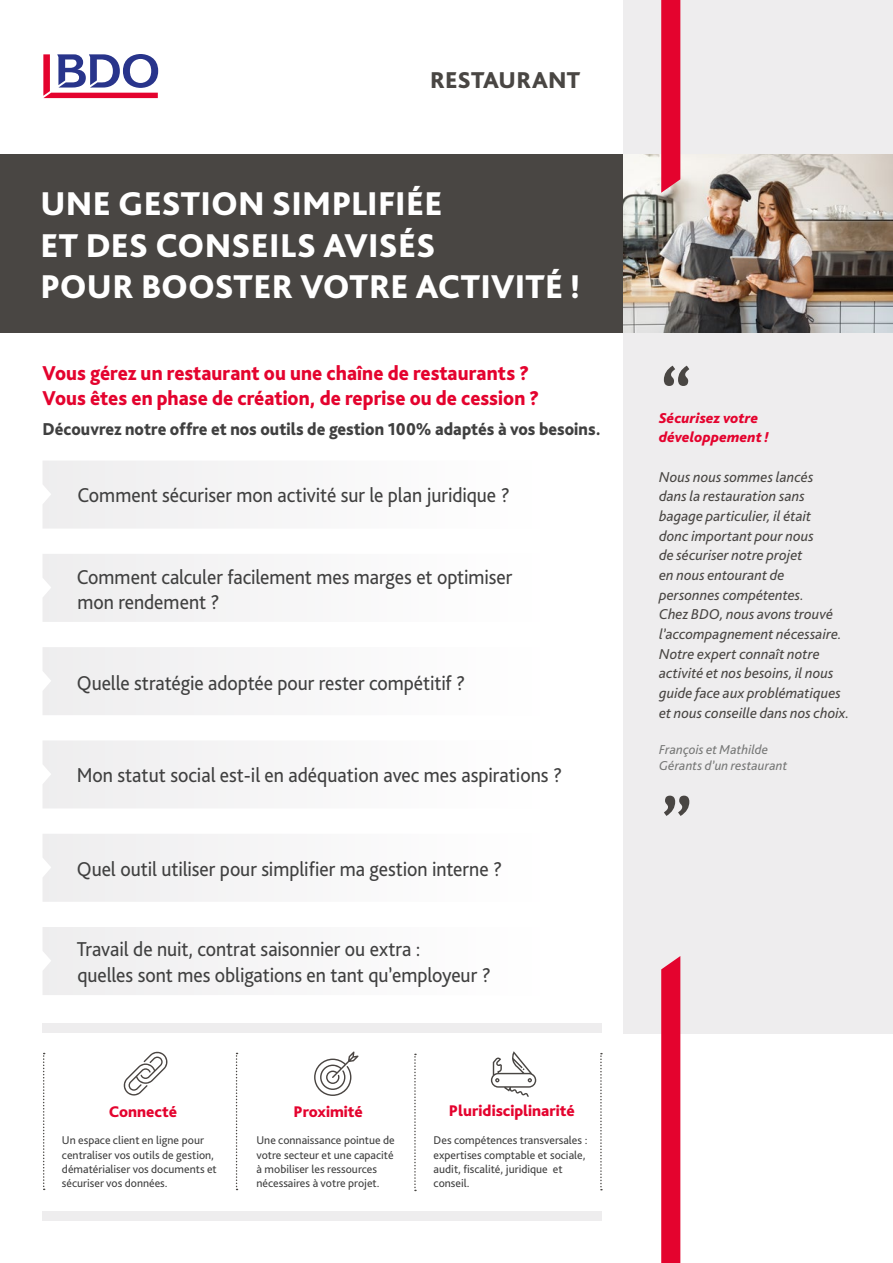
<style>
.page{position:relative;width:893px;height:1263px;background:#fff}
.page>*{position:absolute;margin:0;border:0;box-sizing:border-box;transform-origin:0 0}
.Body_copy{font:800 34.5px "Bliss Pro";letter-spacing:.005em;color:#fff}
.Main_heading{font:800 24px "Bliss Pro";color:#494643}
.Body_copy-2{font:21px "Bliss Pro";letter-spacing:-.005em;color:#404040;scale:.94 1}
.Body_copy-3{font:800 21px "Bliss Pro";color:#e4032e;scale:.94 1}
.Body_copy-4{font:800 18px "Bliss Pro";color:#404040;scale:.94 1}
.t1{font:800 16.2px "Bliss Pro";color:#e4032e}
.t2{font:italic 15px/19.6px "Bliss Pro";letter-spacing:.005em;color:#494643}
.t3{font:italic 800 15px/19.6px "Bliss Pro";letter-spacing:.005em;color:#e4032e}
.t4{font:italic 13.5px "Bliss Pro";letter-spacing:.01em;color:#777877}
.t5{font:11.7px/14.1px "Bliss Pro";color:#404040}
</style>
<div class="page">
<div style="left:0;top:154px;width:636px;height:179px;background:#494643"></div>
<div style="left:43px;top:1023px;width:559px;height:10px;background:#eeedee"></div>
<div style="left:43px;top:1211px;width:559px;height:9px;background:#eeedee"></div>
<div style="left:624px;top:0;width:269px;height:1033px;background:#eeedee"></div>
<img style="left:624px;top:154px;width:269px;height:179px">
<svg style="left:43px;top:54px;width:115px;height:44px"></svg>
<div style="left:43px;top:554px;width:207px;height:68px;background:#f2f1f2"></div>
<div style="left:43px;top:461px;width:207px;height:68px;background:#f2f1f2"></div>
<div style="left:43px;top:647px;width:207px;height:68px;background:#f2f1f2"></div>
<div style="left:43px;top:741px;width:207px;height:67px;background:#f2f1f2"></div>
<div style="left:43px;top:834px;width:207px;height:68px;background:#f2f1f2"></div>
<div style="left:43px;top:927px;width:207px;height:68px;background:#f2f1f2"></div>
<svg style="left:236px;top:1053px;width:2px;height:137px"></svg>
<svg style="left:43px;top:1053px;width:2px;height:137px"></svg>
<svg style="left:414px;top:1054px;width:2px;height:137px"></svg>
<svg style="left:600px;top:1053px;width:2px;height:137px"></svg>
<svg style="left:661px;top:956px;width:19px;height:307px;background:#e40b34"></svg>
<svg style="left:661px;top:0;width:19px;height:193px;background:#e30c35"></svg>
<svg style="left:664px;top:796px;width:25px;height:20px"></svg>
<svg style="left:664px;top:366px;width:25px;height:20px"></svg>
<svg style="left:123px;top:1051px;width:45px;height:44px"></svg>
<svg style="left:491px;top:1051px;width:45px;height:46px"></svg>
<svg style="left:314px;top:1051px;width:45px;height:45px"></svg>
<p class="Main_heading" style="left:430px;top:65px;width:152px">RESTAURANT</p>
<p class="Body_copy" style="left:40px;top:182px;width:404px">UNE GESTION SIMPLIFIÉE</p>
<p class="Body_copy" style="left:40px;top:224px;width:397px">ET DES CONSEILS AVISÉS</p>
<p class="Body_copy" style="left:40px;top:265px;width:541px">POUR BOOSTER VOTRE ACTIVITÉ !</p>
<p class="Body_copy-3" style="left:43px;top:359px;width:519px">Vous gérez un restaurant ou une chaîne de restaurants ?</p>
<p class="Body_copy-3" style="left:43px;top:385px;width:530px">Vous êtes en phase de création, de reprise ou de cession ?</p>
<p class="Body_copy-4" style="left:43px;top:418px;width:595px">Découvrez notre offre et nos outils de gestion 100% adaptés à vos besoins.</p>
<p class="Body_copy-2" style="left:77px;top:482px;width:462px">Comment sécuriser mon activité sur le plan juridique ?</p>
<p class="Body_copy-2" style="left:77px;top:564px;width:465px">Comment calculer facilement mes marges et optimiser</p>
<p class="Body_copy-2" style="left:77px;top:589px;width:153px">mon rendement ?</p>
<p class="Body_copy-2" style="left:77px;top:670px;width:415px">Quelle stratégie adoptée pour rester compétitif ?</p>
<p class="Body_copy-2" style="left:77px;top:762px;width:518px">Mon statut social est-il en adéquation avec mes aspirations ?</p>
<p class="Body_copy-2" style="left:77px;top:856px;width:454px">Quel outil utiliser pour simplifier ma gestion interne ?</p>
<p class="Body_copy-2" style="left:77px;top:936px;width:367px">Travail de nuit, contrat saisonnier ou extra :</p>
<p class="Body_copy-2" style="left:77px;top:961px;width:441px">quelles sont mes obligations en tant qu’employeur ?</p>
<p class="t1" style="left:109px;top:1102px;width:70px">Connecté</p>
<p class="t5" style="left:62px;top:1133px;width:156px">Un espace client en ligne pour centraliser vos outils de gestion, dématérialiser vos documents et sécuriser vos données.</p>
<p class="t1" style="left:293px;top:1102px;width:71px">Proximité</p>
<p class="t5" style="left:256px;top:1133px;width:140px">Une connaissance pointue de votre secteur et une capacité à mobiliser les ressources nécessaires à votre projet.</p>
<p class="t1" style="left:449px;top:1100px;width:128px">Pluridisciplinarité</p>
<p class="t5" style="left:434px;top:1133px;width:155px">Des compétences transversales : expertises comptable et sociale, audit, fiscalité, juridique et conseil.</p>
<p class="t3" style="left:659px;top:407px;width:111px">Sécurisez votre développement !</p>
<p class="t2" style="left:659px;top:466px;width:192px">Nous nous sommes lancés<br>dans la restauration sans bagage particulier, il était<br>donc important pour nous<br>de sécuriser notre projet<br>en nous entourant de<br>personnes compétentes.<br>Chez BDO, nous avons trouvé l’accompagnement nécessaire.<br>Notre expert connaît notre activité et nos besoins, il nous guide face aux problématiques et nous conseille dans nos choix.</p>
<p class="t4" style="left:659px;top:741px;width:111px">François et Mathilde</p>
<p class="t4" style="left:659px;top:757px;width:130px">Gérants d’un restaurant</p>
</div>
